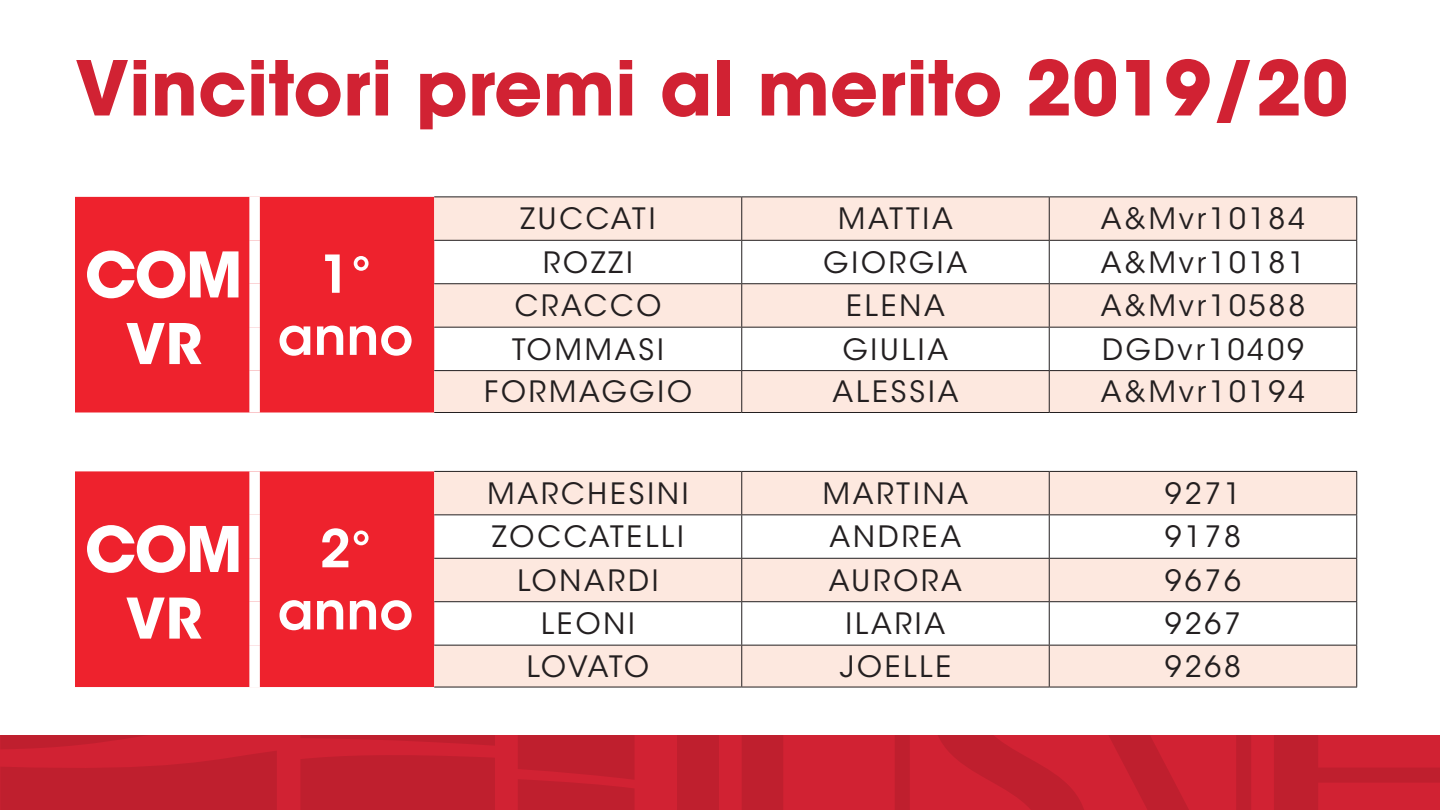
<style>
.page{position:relative;width:1440px;height:810px;background:#fff}
.page>*{position:absolute;margin:0;border:0;box-sizing:border-box;transform-origin:0 0}
.t1{font:700 75px "ITC Avant Garde Std";color:#d12233}
.t2{font:700 62.25px "ITC Avant Garde Std";letter-spacing:-.03em;color:#fff}
.t3{font:700 55.5px "ITC Avant Garde Std";color:#fff}
.t4{font:600 51.75px "ITC Avant Garde Std";color:#fff}
.t5{font:29.25px "ITC Avant Garde Std";letter-spacing:.1em;color:#231f20}
</style>
<div class="page">
<div style="left:0;top:735px;width:1440px;height:75px;background:#d12233"></div>
<svg style="left:1274px;top:735px;width:166px;height:75px"></svg>
<svg style="left:938px;top:735px;width:313px;height:75px"></svg>
<svg style="left:742px;top:735px;width:168px;height:75px"></svg>
<div style="left:677px;top:696px;width:42px;height:114px;background:#bf1f2e"></div>
<svg style="left:518px;top:735px;width:116px;height:75px;background:#c11f2e"></svg>
<div style="left:300px;top:755px;width:195px;height:55px;background:#bf1f2e"></div>
<svg style="left:300px;top:735px;width:195px;height:11px"></svg>
<svg style="left:0;top:735px;width:277px;height:75px"></svg>
<div style="left:0;top:0;width:1440px;height:735px;background:#fff"></div>
<div style="left:75px;top:197px;width:359px;height:215px;background:#ee222d"></div>
<svg style="left:434px;top:197px;width:922px;height:215px;fill:#fde8df"></svg>
<hr style="left:434px;top:196px;width:308px;height:1px;background:#231f20">
<hr style="left:742px;top:196px;width:307px;height:1px;background:#231f20">
<hr style="left:741px;top:197px;width:1px;height:43px;background:#231f20">
<hr style="left:1049px;top:196px;width:308px;height:1px;background:#231f20">
<hr style="left:1049px;top:197px;width:1px;height:43px;background:#231f20">
<hr style="left:1356px;top:197px;width:1px;height:43px;background:#231f20">
<hr style="left:434px;top:240px;width:308px;height:1px;background:#231f20">
<hr style="left:742px;top:240px;width:307px;height:1px;background:#231f20">
<hr style="left:741px;top:241px;width:1px;height:42px;background:#231f20">
<hr style="left:1049px;top:240px;width:308px;height:1px;background:#231f20">
<hr style="left:1049px;top:241px;width:1px;height:42px;background:#231f20">
<hr style="left:1356px;top:241px;width:1px;height:42px;background:#231f20">
<hr style="left:434px;top:283px;width:308px;height:1px;background:#231f20">
<hr style="left:742px;top:283px;width:307px;height:1px;background:#231f20">
<hr style="left:741px;top:284px;width:1px;height:43px;background:#231f20">
<hr style="left:1049px;top:283px;width:308px;height:1px;background:#231f20">
<hr style="left:1049px;top:284px;width:1px;height:43px;background:#231f20">
<hr style="left:1356px;top:284px;width:1px;height:43px;background:#231f20">
<hr style="left:434px;top:327px;width:308px;height:1px;background:#231f20">
<hr style="left:742px;top:327px;width:307px;height:1px;background:#231f20">
<hr style="left:741px;top:328px;width:1px;height:42px;background:#231f20">
<hr style="left:1049px;top:327px;width:308px;height:1px;background:#231f20">
<hr style="left:1049px;top:328px;width:1px;height:42px;background:#231f20">
<hr style="left:1356px;top:328px;width:1px;height:42px;background:#231f20">
<hr style="left:741px;top:371px;width:1px;height:41px;background:#231f20">
<hr style="left:1049px;top:371px;width:1px;height:41px;background:#231f20">
<div style="left:249px;top:197px;width:11px;height:43px;background:#fff"></div>
<div style="left:249px;top:240px;width:11px;height:44px;background:#fff"></div>
<div style="left:249px;top:284px;width:11px;height:43px;background:#fff"></div>
<div style="left:249px;top:327px;width:11px;height:44px;background:#fff"></div>
<div style="left:249px;top:371px;width:11px;height:41px;background:#fff"></div>
<hr style="left:434px;top:370px;width:308px;height:1px;background:#231f20">
<hr style="left:742px;top:370px;width:307px;height:1px;background:#231f20">
<hr style="left:1049px;top:370px;width:308px;height:1px;background:#231f20">
<hr style="left:1356px;top:371px;width:1px;height:41px;background:#231f20">
<hr style="left:434px;top:412px;width:308px;height:1px;background:#231f20">
<hr style="left:742px;top:412px;width:307px;height:1px;background:#231f20">
<hr style="left:1049px;top:412px;width:308px;height:1px;background:#231f20">
<div style="left:75px;top:471px;width:359px;height:216px;background:#ee222d"></div>
<svg style="left:434px;top:472px;width:922px;height:215px;fill:#fde8df"></svg>
<hr style="left:434px;top:471px;width:308px;height:1px;background:#231f20">
<hr style="left:742px;top:471px;width:307px;height:1px;background:#231f20">
<hr style="left:741px;top:472px;width:1px;height:42px;background:#231f20">
<hr style="left:1049px;top:471px;width:308px;height:1px;background:#231f20">
<hr style="left:1049px;top:472px;width:1px;height:42px;background:#231f20">
<hr style="left:1356px;top:472px;width:1px;height:42px;background:#231f20">
<hr style="left:434px;top:514px;width:308px;height:1px;background:#231f20">
<hr style="left:742px;top:514px;width:307px;height:1px;background:#231f20">
<hr style="left:741px;top:515px;width:1px;height:43px;background:#231f20">
<hr style="left:1049px;top:514px;width:308px;height:1px;background:#231f20">
<hr style="left:1049px;top:515px;width:1px;height:43px;background:#231f20">
<hr style="left:1356px;top:515px;width:1px;height:43px;background:#231f20">
<hr style="left:434px;top:558px;width:308px;height:1px;background:#231f20">
<hr style="left:742px;top:558px;width:307px;height:1px;background:#231f20">
<hr style="left:741px;top:559px;width:1px;height:42px;background:#231f20">
<hr style="left:1049px;top:558px;width:308px;height:1px;background:#231f20">
<hr style="left:1049px;top:559px;width:1px;height:42px;background:#231f20">
<hr style="left:1356px;top:559px;width:1px;height:42px;background:#231f20">
<hr style="left:434px;top:601px;width:308px;height:1px;background:#231f20">
<hr style="left:742px;top:601px;width:307px;height:1px;background:#231f20">
<hr style="left:741px;top:602px;width:1px;height:43px;background:#231f20">
<hr style="left:1049px;top:601px;width:308px;height:1px;background:#231f20">
<hr style="left:1049px;top:602px;width:1px;height:43px;background:#231f20">
<hr style="left:1356px;top:602px;width:1px;height:43px;background:#231f20">
<hr style="left:741px;top:646px;width:1px;height:41px;background:#231f20">
<hr style="left:1049px;top:646px;width:1px;height:41px;background:#231f20">
<div style="left:249px;top:471px;width:11px;height:44px;background:#fff"></div>
<div style="left:249px;top:515px;width:11px;height:43px;background:#fff"></div>
<div style="left:249px;top:558px;width:11px;height:44px;background:#fff"></div>
<div style="left:249px;top:602px;width:11px;height:43px;background:#fff"></div>
<div style="left:249px;top:645px;width:11px;height:42px;background:#fff"></div>
<hr style="left:434px;top:645px;width:308px;height:1px;background:#231f20">
<hr style="left:742px;top:645px;width:307px;height:1px;background:#231f20">
<hr style="left:1049px;top:645px;width:308px;height:1px;background:#231f20">
<hr style="left:1356px;top:646px;width:1px;height:41px;background:#231f20">
<hr style="left:434px;top:687px;width:308px;height:1px;background:#231f20">
<hr style="left:742px;top:687px;width:307px;height:1px;background:#231f20">
<hr style="left:1049px;top:687px;width:308px;height:1px;background:#231f20">
<p class="t1" style="left:75px;top:39px;width:1275px">Vincitori premi al merito 2019/20</p>
<p class="t2" style="left:85px;top:234px;width:159px">COM</p>
<p class="t3" style="left:126px;top:308px;width:78px">VR</p>
<p class="t4" style="left:320px;top:241px;width:53px">1°</p>
<p class="t4" style="left:278px;top:303px;width:137px">anno</p>
<p class="t2" style="left:85px;top:509px;width:159px">COM</p>
<p class="t3" style="left:126px;top:582px;width:78px">VR</p>
<p class="t4" style="left:320px;top:516px;width:53px">2°</p>
<p class="t4" style="left:278px;top:578px;width:137px">anno</p>
<p class="t5" style="left:520px;top:201px;width:137px">ZUCCATI</p>
<p class="t5" style="left:838px;top:201px;width:116px">MATTIA</p>
<p class="t5" style="left:1101px;top:201px;width:206px">A&amp;Mvr10184</p>
<p class="t5" style="left:543px;top:245px;width:91px">ROZZI</p>
<p class="t5" style="left:824px;top:245px;width:145px">GIORGIA</p>
<p class="t5" style="left:1101px;top:245px;width:206px">A&amp;Mvr10181</p>
<p class="t5" style="left:515px;top:288px;width:148px">CRACCO</p>
<p class="t5" style="left:846px;top:288px;width:100px">ELENA</p>
<p class="t5" style="left:1101px;top:288px;width:206px">A&amp;Mvr10588</p>
<p class="t5" style="left:512px;top:331px;width:153px">TOMMASI</p>
<p class="t5" style="left:843px;top:331px;width:107px">GIULIA</p>
<p class="t5" style="left:1102px;top:331px;width:203px">DGDvr10409</p>
<p class="t5" style="left:484px;top:374px;width:209px">FORMAGGIO</p>
<p class="t5" style="left:832px;top:374px;width:128px">ALESSIA</p>
<p class="t5" style="left:1101px;top:374px;width:206px">A&amp;Mvr10194</p>
<p class="t5" style="left:487px;top:476px;width:203px">MARCHESINI</p>
<p class="t5" style="left:823px;top:476px;width:147px">MARTINA</p>
<p class="t5" style="left:1165px;top:476px;width:78px">9271</p>
<p class="t5" style="left:492px;top:519px;width:193px">ZOCCATELLI</p>
<p class="t5" style="left:830px;top:519px;width:133px">ANDREA</p>
<p class="t5" style="left:1165px;top:519px;width:78px">9178</p>
<p class="t5" style="left:517px;top:563px;width:143px">LONARDI</p>
<p class="t5" style="left:829px;top:563px;width:135px">AURORA</p>
<p class="t5" style="left:1165px;top:563px;width:78px">9676</p>
<p class="t5" style="left:541px;top:606px;width:95px">LEONI</p>
<p class="t5" style="left:846px;top:606px;width:101px">ILARIA</p>
<p class="t5" style="left:1165px;top:606px;width:78px">9267</p>
<p class="t5" style="left:527px;top:649px;width:124px">LOVATO</p>
<p class="t5" style="left:840px;top:649px;width:113px">JOELLE</p>
<p class="t5" style="left:1165px;top:649px;width:78px">9268</p>
</div>
